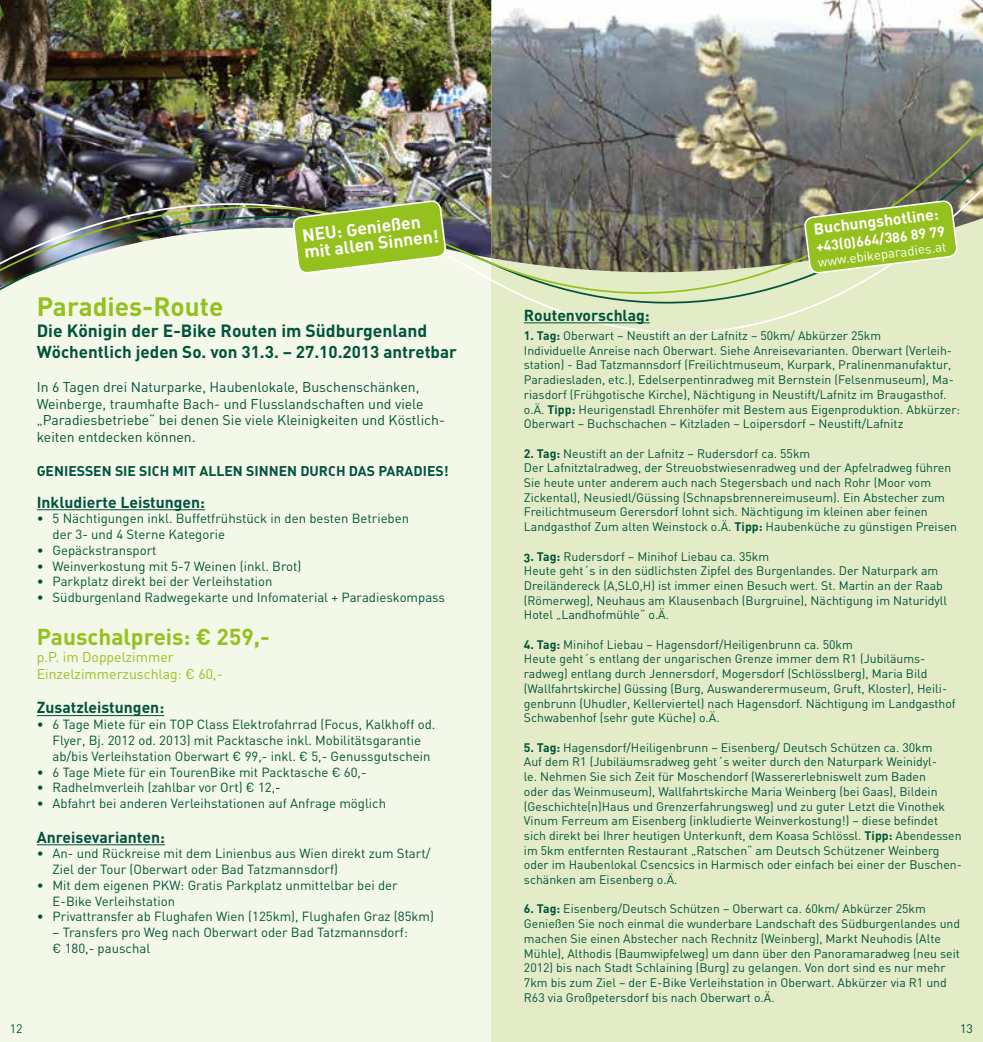
<style>
.page{position:relative;width:983px;height:1042px;background:#fff}
.page>*{position:absolute;margin:0;border:0;box-sizing:border-box;transform-origin:0 0}
.t1{font:700 26.25px "DIN";color:#95c11f}
.t2{font:700 22.75px "DIN";color:#95c11f}
.t3{font:700 17.5px "DIN";color:#00533b}
.t4{font:700 17.5px/16.6px "DIN";color:#fff}
.t5{font:700 16.97px "DIN";color:#00533b}
.t6{font:700 15.75px "DIN";color:#00533b}
.t7{font:700 15.75px "DIN";color:#fff}
.t8{font:700 14.17px "DIN";color:#fff}
.t9{font:14px/16.8px "DIN";color:#00533b}
.t10{font:700 14px "DIN";color:#00533b}
.t11{font:14px/16.8px "DIN";color:#95c11f}
.t12{font:13.3px "DIN";color:#fff}
.t13{font:13.12px/15.8px "DIN";color:#00533b}
.t14{font:12.25px/14.7px "DIN";color:#00533b}
.s1{font-weight:700}
.s2{font-family:"DIN Bold Alternate"}
</style>
<div class="page">
<div style="left:0;top:0;width:491px;height:1042px;background:#f4f8e9"></div>
<div style="left:491px;top:0;width:491px;height:1042px;background:#e3ecc6"></div>
<img style="left:0;top:0;width:982px;height:41px">
<img style="left:0;top:41px;width:982px;height:293px">
<hr style="left:37px;top:509px;width:168px;height:1px;background:#00533b">
<hr style="left:37px;top:715px;width:127px;height:1px;background:#00533b">
<hr style="left:37px;top:844px;width:128px;height:1px;background:#00533b">
<hr style="left:524px;top:322px;width:125px;height:1px;background:#00533b">
<svg style="left:804px;top:200px;width:153px;height:74px;background:#a0bf47"></svg>
<svg style="left:292px;top:200px;width:154px;height:74px;background:#a0bf4c"></svg>
<h3 class="t4" style="left:301px;top:227px;width:137px;rotate:-7deg">NEU: Genießen mitallen Sinnen!</h3>
<h1 class="t1" style="left:37px;top:290px;width:188px">Paradies-Route</h1>
<h3 class="t3" style="left:37px;top:319px;width:392px">Die Königin der E-Bike Routen im Südburgenland</h3>
<h3 class="t5" style="left:37px;top:341px;width:421px">Wöchentlich jeden So. von 31.3. – 27.10.2013 antretbar</h3>
<p class="t9" style="left:37px;top:378px;width:409px">I n 6 Tagen drei Naturparke, Haubenlokale, Buschenschänken, Weinberge, traumhafte Bach- und Flusslandschaften und viele „Paradiesbetriebe“ bei denen Sie viele Kleinigkeiten und Köstlich&shy;keiten entdecken können.</p>
<p class="t10" style="left:37px;top:462px;width:360px">GENI ESSEN SI E SICH MIT ALLEN SI NNEN DURCH DAS PARA</p>
<p class="t10" style="left:413px;top:462px;width:37px">DIES!</p>
<p class="t6" style="left:37px;top:492px;width:170px">I nkludierte Leistungen:</p>
<p class="t13" style="left:53px;top:510px;width:358px;text-indent:-16px">• 5 Nächtigungen inkl. Buffetfrühstück in den besten Betrieben der 3- und 4 Sterne Kategorie</p>
<p class="t13" style="left:37px;top:542px;width:121px">• Gepäckstransport</p>
<p class="t13" style="left:37px;top:558px;width:266px">• Weinverkostung mit 5-7 Weinen (inkl. Brot)</p>
<p class="t13" style="left:37px;top:573px;width:237px">• Parkplatz direkt bei der Verleihstation</p>
<p class="t13" style="left:37px;top:589px;width:409px">• Südburgenland Radwegekarte und I nfomaterial + Paradieskompass</p>
<h2 class="t2" style="left:37px;top:622px;width:234px">Pauschalpreis: € 259,-</h2>
<p class="t11" style="left:37px;top:648px;width:187px">p.P. im Doppelzimmer<br>Einzelzimmerzuschlag: € 60,-</p>
<p class="t6" style="left:37px;top:697px;width:129px">Zusatzleistungen:</p>
<p class="t13" style="left:53px;top:716px;width:384px;text-indent:-16px">• 6 Tage Miete für ein TOP Class Elektrofahrrad (Focus, Kalkhoff od.<br>Flyer, Bj. 2012 od. 2013) mit Packtasche inkl. Mobilitätsgarantie ab/bis Verleihstation Oberwart € 99,- inkl. € 5,- Genussgutschein</p>
<p class="t13" style="left:37px;top:763px;width:331px">• 6 Tage Miete für ein TourenBike mit Packtasche € 60,-</p>
<p class="t13" style="left:37px;top:779px;width:245px">• Radhelmverleih (zahlbar vor Ort) € 12,-</p>
<p class="t13" style="left:37px;top:795px;width:350px">• Abfahrt bei anderen Verleihstationen auf Anfrage möglich</p>
<p class="t6" style="left:37px;top:826px;width:130px">Anreisevarianten:</p>
<p class="t13" style="left:53px;top:845px;width:379px;text-indent:-16px">• An- und Rückreise mit dem Linienbus aus Wien direkt zum Start/<br>Ziel der Tour (Oberwart oder Bad Tatzmannsdorf)</p>
<p class="t13" style="left:53px;top:877px;width:346px;text-indent:-16px">• Mit dem eigenen PKW: Gratis Parkplatz unmittelbar bei der<br>E-Bike Verleihstation</p>
<p class="t13" style="left:37px;top:908px;width:398px">• Privattransfer ab Flughafen Wien (125km), Flughafen Graz (85km)</p>
<p class="t13" style="left:53px;top:924px;width:357px">– Transfers pro Weg nach Oberwart oder Bad Tatzmannsdorf: € 180,- pauschal</p>
<p class="t7" style="left:812px;top:219px;width:127px;rotate:-7deg">Buchungshotline:</p>
<p class="t8" style="left:814px;top:238px;width:131px;rotate:-7deg">+43(0)664/386 89 79</p>
<p class="t12" style="left:816px;top:254px;width:131px;rotate:-7deg">www.ebikeparadies.at</p>
<p class="t6" style="left:524px;top:305px;width:127px">Routenvorschlag:</p>
<p class="t14" style="left:524px;top:328px;width:437px"><span class="s1">1. Tag:</span> Oberwart – N eustift an der Lafnitz – 50km/ Abkürzer 25km<br>I ndividuelle Anreise nach Oberwart. Siehe Anreisevarianten. Oberwart (Verleih&shy;station) - Bad Tatzmannsdorf (Freilichtmuseum, Kurpark, Pralinenmanufaktur, Paradiesladen, etc.), Edelserpentinradweg mit Bernstein (Felsenmuseum), Ma&shy;riasdorf (Frühgotische Kirche), Nächtigung in Neustift/Lafnitz im Braugasthof. o.Ä. <span class="s1">Tipp:</span> Heurigenstadl Ehrenhöfer mit Bestem aus Eigenproduktion. Abkürzer:<br>Oberwart – Buchschachen – Kitzladen – Loipersdorf – N eustift/Lafnitz</p>
<p class="t14" style="left:524px;top:446px;width:434px"><span class="s1">2. Tag:</span> N eustift an der Lafnitz – Rudersdorf ca. 55km<br>Der Lafnitztalradweg, der Streuobstwiesenradweg und der Apfelradweg führen Sie heute unter anderem auch nach Stegersbach und nach Rohr (Moor vom Zickental), Neusiedl/Güssing (Schnapsbrennereimuseum). Ein Abstecher zum Freilichtmuseum Gerersdorf lohnt sich. Nächtigung im kleinen aber feinen Landgasthof Zum alten Weinstock o.Ä. <span class="s1">Tipp:</span> Haubenküche zu günstigen Preisen</p>
<p class="t14" style="left:524px;top:548px;width:424px"><span class="s2">3. Tag:</span> Rudersdorf – Minihof Liebau ca. 35km<br>Heute geht´s in den südlichsten Zipfel des Burgenlandes. Der Naturpark am Dreiländereck (A,SLO,H) ist immer einen Besuch wert. St. Martin an der Raab (Römerweg), Neuhaus am Klausenbach (Burgruine), Nächtigung im Naturidyll Hotel „Landhofmühle“ o.Ä.</p>
<p class="t14" style="left:524px;top:637px;width:433px"><span class="s1">4. Tag:</span> Minihof Liebau – Hagensdorf/Heiligenbrunn ca. 50km<br>Heute geht´s entlang der ungarischen Grenze immer dem R1 (Jubiläums&shy;radweg) entlang durch Jennersdorf, Mogersdorf (Schlösslberg), Maria Bild (Wallfahrtskirche) Güssing (Burg, Auswanderermuseum, Gruft, Kloster), Heili&shy;genbrunn (U hudler, Kellerviertel) nach Hagensdorf. Nächtigung im Landgasthof Schwabenhof (sehr gute Küche) o.Ä.</p>
<p class="t14" style="left:524px;top:740px;width:439px"><span class="s1">5. Tag:</span> Hagensdorf/Heiligenbrunn – Eisenberg/ Deutsch Schützen ca. 30km<br>Auf dem R 1 (Jubiläumsradweg geht´s weiter durch den Naturpark Weinidyl-<br>le. Nehmen Sie sich Zeit für Moschendorf (Wassererlebniswelt zum Baden<br>oder das Weinmuseum), Wallfahrtskirche Maria Weinberg (bei Gaas), Bildein (Geschichte(n)Haus und Grenzerfahrungsweg) und zu guter Letzt die Vinothek Vinum Ferreum am Eisenberg (inkludierte Weinverkostung!) – diese befindet sich direkt bei I hrer heutigen U nterkunft, dem Koasa Schlössl. <span class="s1">Tipp:</span> Abendessen im 5km entfernten Restaurant „Ratschen“ am Deutsch Schützener Weinberg oder im Haubenlokal Csencsics in Harmisch oder einfach bei einer der Buschen&shy;schänken am Eisenberg o.Ä.</p>
<p class="t14" style="left:524px;top:901px;width:437px"><span class="s1">6. Tag:</span> Eisenberg/Deutsch Schützen – Oberwart ca. 60km/ Abkürzer 25km Genießen Sie noch einmal die wunderbare Landschaft des Südburgenlandes und machen Sie einen Abstecher nach Rechnitz (Weinberg), Markt Neuhodis (Alte Mühle), Althodis (Baumwipfelweg) um dann über den Panoramaradweg (neu seit 2012) bis nach Stadt Schlaining (Burg) zu gelangen. Von dort sind es nur mehr 7km bis zum Ziel – der E-Bike Verleihstation in Oberwart. Abkürzer via R 1 und R63 via Großpetersdorf bis nach Oberwart o.Ä.</p>
<p class="t14" style="left:10px;top:1021px;width:14px">12</p>
<p class="t14" style="left:959px;top:1021px;width:14px">13</p>
</div>
